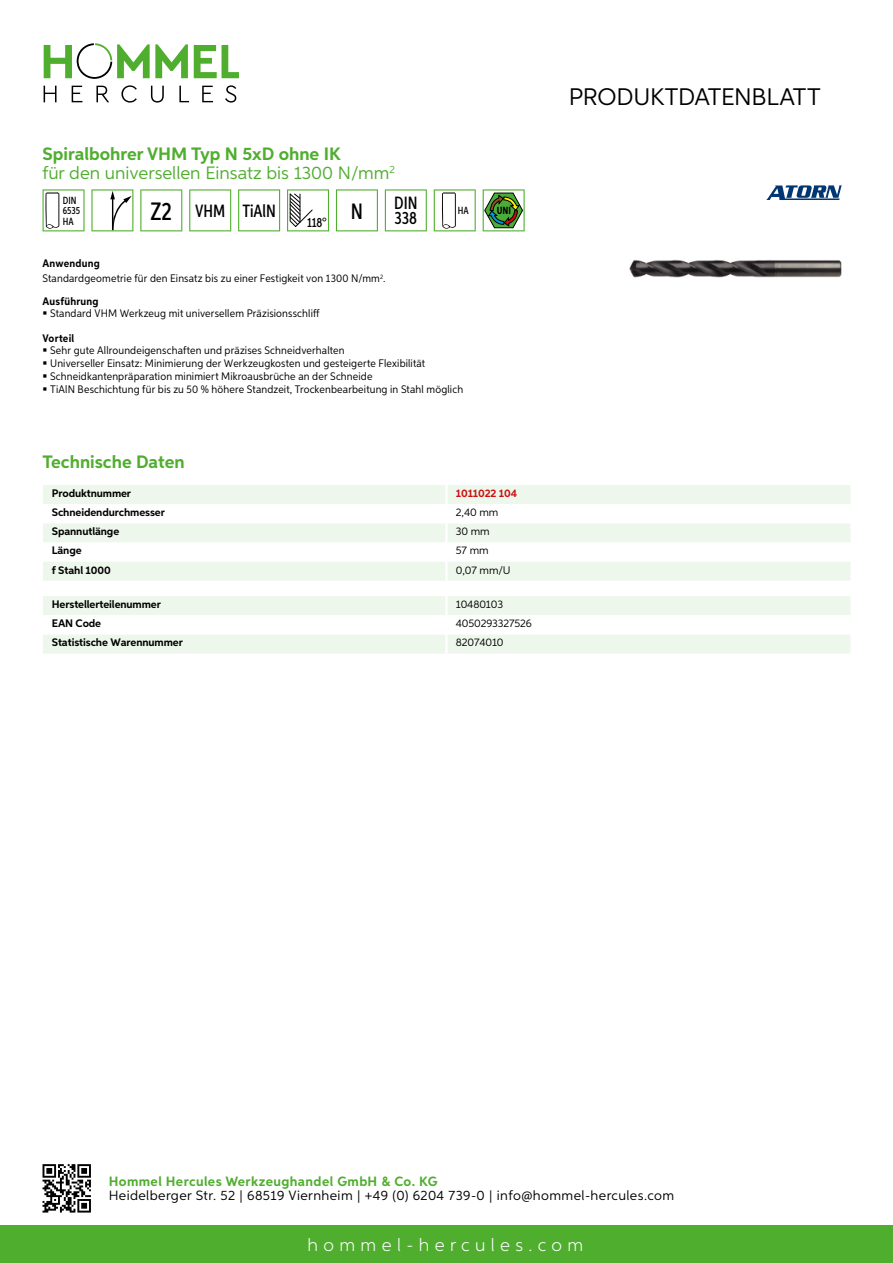
<style>
.page{position:relative;width:893px;height:1263px;background:#fff}
.page>*{position:absolute;margin:0;border:0;box-sizing:border-box;transform-origin:0 0}
.t1{font:24px "Aspira";letter-spacing:-.01em;color:#000}
.t2{font:18px/19.8px "Aspira";color:#50ae2f}
.t3{font:300 18px "Aspira";letter-spacing:.3em;color:#fff}
.t4{font:700 18px "Aspira";color:#50ae2f}
.t5{font:500 17.85px/14.9px "Aspira XX Nar";color:#000}
.t6{font:13.5px "Aspira";letter-spacing:.03em;color:#000}
.t7{font:700 13.5px "Aspira";letter-spacing:.03em;color:#50ae2f}
.t8{font:500 13.35px "Aspira XX Nar";color:#000}
.t9{font:10.95px/12.8px "Aspira Nar";letter-spacing:.015em;color:#000}
.t10{font:700 10.95px "Aspira";letter-spacing:-.01em;color:#000}
.t11{font:10.95px "Aspira";letter-spacing:-.01em;color:#000}
.t12{font:700 10.95px "Aspira Nar";letter-spacing:.02em;color:#000}
.t13{font:700 10.95px "Aspira";letter-spacing:-.01em;color:#cd1013}
.t14{font:500 10.35px/10.4px "Aspira XX Nar";color:#000}
.t15{font:700 10.35px "Aspira XX Nar";color:#000}
.s1{font-weight:700}
.s2{font-size:25.2px}
</style>
<div class="page">
<div style="left:0;top:1226px;width:893px;height:37px;background:#50ae2f"></div>
<svg style="left:43px;top:1164px;width:48px;height:48px"></svg>
<svg style="left:194px;top:45px;width:45px;height:33px"></svg>
<svg style="left:44px;top:43px;width:144px;height:36px"></svg>
<svg style="left:44px;top:86px;width:13px;height:16px"></svg>
<svg style="left:72px;top:86px;width:10px;height:16px"></svg>
<svg style="left:96px;top:86px;width:13px;height:16px"></svg>
<svg style="left:121px;top:85px;width:16px;height:18px"></svg>
<svg style="left:151px;top:86px;width:13px;height:17px"></svg>
<svg style="left:179px;top:86px;width:10px;height:16px"></svg>
<svg style="left:202px;top:86px;width:11px;height:16px"></svg>
<svg style="left:225px;top:85px;width:11px;height:18px"></svg>
<div style="left:43px;top:485px;width:807px;height:96px;background:#eef7eb"></div>
<svg style="left:43px;top:504px;width:807px;height:58px"></svg>
<hr style="left:445px;top:485px;width:3px;height:19px;background:#fff">
<hr style="left:445px;top:504px;width:3px;height:19px;background:#fff">
<hr style="left:445px;top:523px;width:3px;height:19px;background:#fff">
<hr style="left:445px;top:542px;width:3px;height:20px;background:#fff">
<hr style="left:445px;top:562px;width:3px;height:19px;background:#fff">
<svg style="left:43px;top:596px;width:807px;height:57px"></svg>
<hr style="left:445px;top:634px;width:3px;height:19px;background:#fff">
<svg style="left:43px;top:189px;width:42px;height:42px"></svg>
<svg style="left:91px;top:189px;width:42px;height:42px"></svg>
<svg style="left:140px;top:189px;width:42px;height:42px"></svg>
<svg style="left:189px;top:189px;width:42px;height:42px"></svg>
<svg style="left:238px;top:189px;width:42px;height:42px"></svg>
<svg style="left:287px;top:189px;width:42px;height:42px"></svg>
<svg style="left:336px;top:189px;width:42px;height:42px"></svg>
<svg style="left:385px;top:189px;width:42px;height:42px"></svg>
<svg style="left:434px;top:189px;width:42px;height:42px"></svg>
<svg style="left:483px;top:189px;width:42px;height:42px"></svg>
<img style="left:629px;top:259px;width:213px;height:18px">
<svg style="left:766px;top:185px;width:76px;height:15px"></svg>
<h2 class="t2" style="left:43px;top:143px;width:354px"><span class="s1">Spiralbohrer VHM Typ N 5xD ohne IK<br></span>für den universellen Einsatz bis 1300 N/mm<sup>2</sup></h2>
<p class="t14" style="left:63px;top:195px;width:19px">DIN<br>6535<br>HA</p>
<h3 class="t5" style="left:151px;top:203px;width:127px"><span class="s2">Z2</span> VHM TiAlN</h3>
<p class="t8" style="left:307px;top:215px;width:57px">118° <sup>N</sup></p>
<h3 class="t5" style="left:394px;top:196px;width:25px">DIN<br>338</h3>
<p class="t14" style="left:458px;top:205px;width:12px">HA</p>
<p class="t15" style="left:497px;top:205px;width:16px">UNI</p>
<p class="t9" style="left:43px;top:256px;width:345px;line-height:15.1px"><span class="s1">Anwendung<br></span>Standardgeometrie für den Einsatz bis zu einer Festigkeit von 1300 N/mm<sup>2</sup>.</p>
<p class="t12" style="left:43px;top:294px;width:58px">Ausführung</p>
<p class="t9" style="left:50px;top:307px;width:271px">Standard VHM Werkzeug mit universellem Präzisionsschliff</p>
<p class="t12" style="left:43px;top:331px;width:33px">Vorteil</p>
<p class="t9" style="left:50px;top:344px;width:414px">Sehr gute Allroundeigenschaften und präzises Schneidverhalten<br>Universeller Einsatz: Minimierung der Werkzeugkosten und gesteigerte Flexibilität Schneidkantenpräparation minimiert Mikroausbrüche an der Schneide<br>TiAlN Beschichtung für bis zu 50 % höhere Standzeit, Trockenbearbeitung in Stahl möglich</p>
<h2 class="t4" style="left:43px;top:451px;width:144px">Technische Daten</h2>
<p class="t10" style="left:52px;top:486px;width:81px">Produktnummer</p>
<p class="t13" style="left:456px;top:486px;width:63px">1011022 104</p>
<p class="t10" style="left:52px;top:506px;width:115px">Schneidendurchmesser</p>
<p class="t11" style="left:456px;top:506px;width:44px">2,40 mm</p>
<p class="t10" style="left:52px;top:525px;width:69px">Spannutlänge</p>
<p class="t11" style="left:456px;top:525px;width:35px">30 mm</p>
<p class="t10" style="left:52px;top:544px;width:31px">Länge</p>
<p class="t11" style="left:456px;top:544px;width:34px">57 mm</p>
<p class="t10" style="left:52px;top:563px;width:60px">f Stahl 1000</p>
<p class="t11" style="left:456px;top:563px;width:54px">0,07 mm/U</p>
<p class="t10" style="left:52px;top:597px;width:111px">Herstellerteilenummer</p>
<p class="t11" style="left:456px;top:598px;width:49px">10480103</p>
<p class="t10" style="left:52px;top:617px;width:51px">EAN Code</p>
<p class="t11" style="left:456px;top:617px;width:78px">4050293327526</p>
<p class="t10" style="left:52px;top:636px;width:132px">Statistische Warennummer</p>
<p class="t11" style="left:456px;top:636px;width:49px">82074010</p>
<h1 class="t1" style="left:569px;top:82px;width:253px">Produktdatenblatt</h1>
<p class="t7" style="left:109px;top:1172px;width:330px">Hommel Hercules Werkzeughandel GmbH &amp; Co. KG</p>
<p class="t6" style="left:109px;top:1187px;width:567px">Heidelberger Str. 52 | 68519 Viernheim | +49 (0) 6204 739-0 | info@hommel-hercules.com</p>
<h2 class="t3" style="left:307px;top:1234px;width:277px">hommel-hercules.com</h2>
</div>
